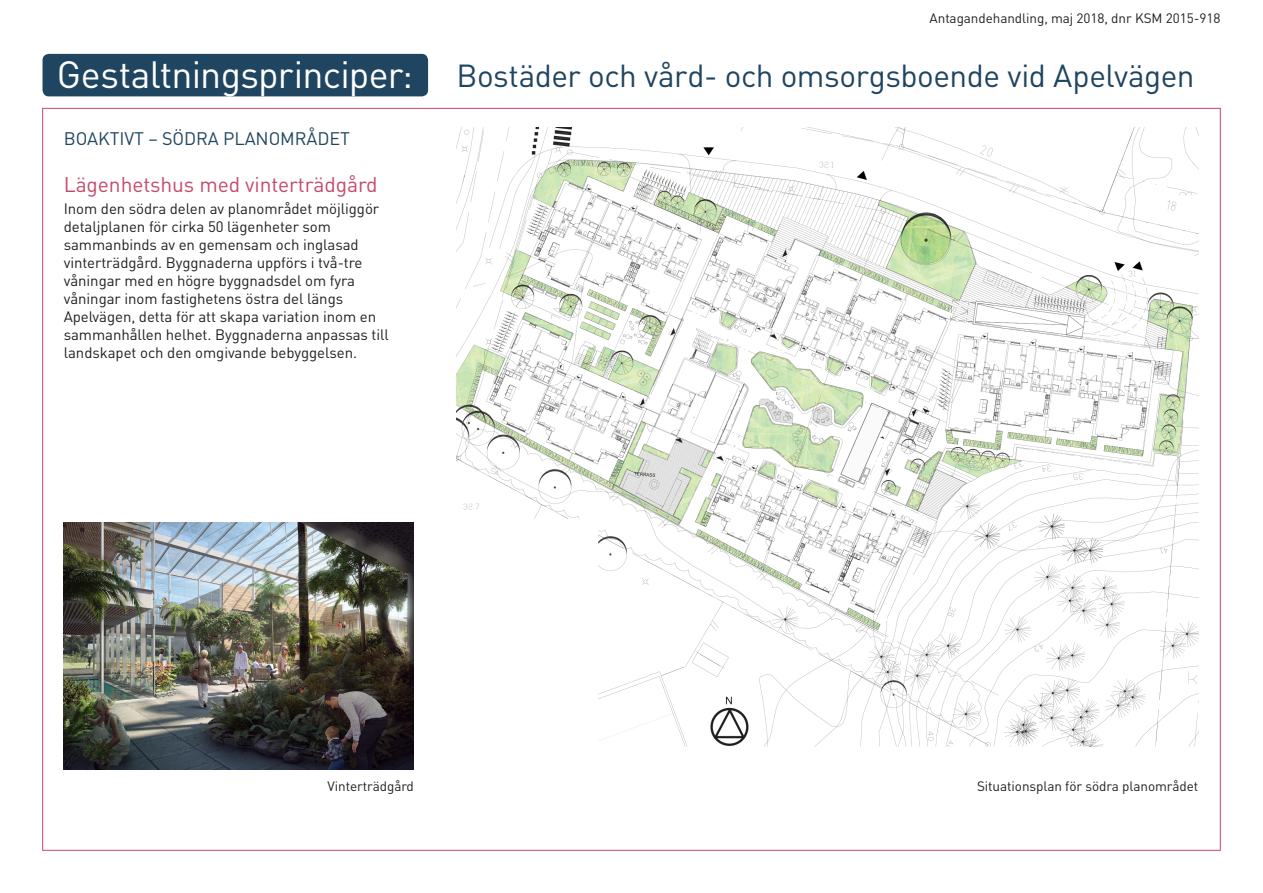
<style>
.page{position:relative;width:1263px;height:893px;background:#fff}
.page>*{position:absolute;margin:0;border:0;box-sizing:border-box;transform-origin:0 0}
.RUBRIK_TYRESO{font:37.5px "DIN";letter-spacing:-.02em;color:#fff}
.RUBRIK_TYRESO-2{font:31.5px "DIN";letter-spacing:-.015em;color:#204560}
.Underrubrik{font:21px "DIN";letter-spacing:-.005em;color:#c8496b}
.Underrubrik-2{font:18px "DIN";letter-spacing:-.005em;color:#204560}
.Underrubrik-3{font:15px/18px "DIN";letter-spacing:-.005em;color:#231f20}
.Bildtext{font:13.5px "DIN";letter-spacing:-.005em;color:#231f20}
</style>
<div class="page">
<div style="left:43px;top:54px;width:385px;height:42px;background:#204560;border-radius:6px"></div>
<img style="left:456px;top:128px;width:742px;height:619px">
<img style="left:64px;top:522px;width:350px;height:248px">
<p class="Bildtext" style="left:930px;top:9px;width:292px">Antagandehandling, maj 2018, dnr KSM 2015-918</p>
<p class="RUBRIK_TYRESO" style="left:57px;top:49px;width:357px">Gestaltningsprinciper:</p>
<p class="RUBRIK_TYRESO-2" style="left:456px;top:55px;width:740px">Bostäder och vård- och omsorgsboende vid Apelvägen</p>
<p class="Underrubrik-2" style="left:64px;top:126px;width:288px">BOAKTIVT – SÖDRA PLANOMRÅDET</p>
<p class="Underrubrik" style="left:64px;top:170px;width:315px">Lägenhetshus med vinterträdgård</p>
<p class="Underrubrik-3" style="left:64px;top:199px;width:327px">Inom den södra delen av planområdet möjliggör detaljplanen för cirka 50 lägenheter som sammanbinds av en gemensam och inglasad vinterträdgård. Byggnaderna uppförs i två-tre våningar med en högre byggnadsdel om fyra våningar inom fastighetens östra del längs Apelvägen, detta för att skapa variation inom en sammanhållen helhet. Byggnaderna anpassas till landskapet och den omgivande bebyggelsen.</p>
<p class="Bildtext" style="left:328px;top:777px;width:88px">Vinterträdgård</p>
<p class="Bildtext" style="left:977px;top:777px;width:223px">Situationsplan för södra planområdet</p>
</div>
